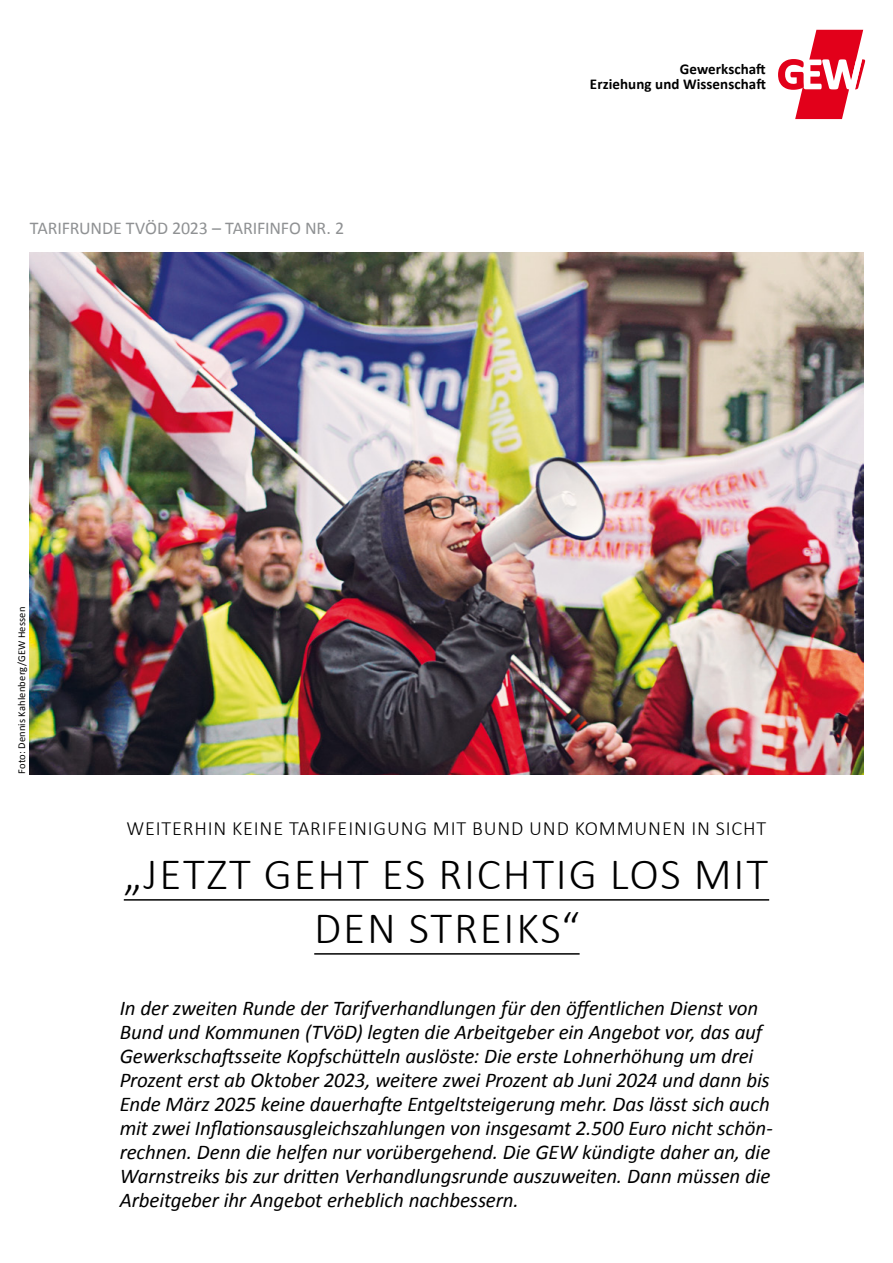
<style>
.page{position:relative;width:893px;height:1263px;background:#fff}
.page>*{position:absolute;margin:0;border:0;box-sizing:border-box;transform-origin:0 0}
._00_Head_gross_2022{font:300 45px/54px "Calibri";letter-spacing:.04em;color:#000;text-align:center}
._02_Einleitung_2022{font:italic 21px/24px "Calibri";letter-spacing:-.01em;color:#000}
._00_Head_gross_2022-2{font:300 20.25px "Calibri";letter-spacing:.04em;color:#000}
.t1{font:18px "Calibri";letter-spacing:-.01em;color:#8f9193}
.t2{font:700 15px/15px "Calibri";letter-spacing:.005em;color:#000;text-align:right}
.Autor_Einleitung{font:10.5px "Calibri";letter-spacing:.015em;color:#000}
</style>
<div class="page">
<img style="left:30px;top:252px;width:833px;height:522px">
<svg style="left:778px;top:30px;width:87px;height:89px"></svg>
<hr style="left:124px;top:899px;width:645px;height:2px;background:#000">
<hr style="left:314px;top:953px;width:266px;height:2px;background:#000">
<p class="t1" style="left:30px;top:217px;width:316px">TARIFRUNDE TVÖD 2023 – TARIFINFO NR. 2</p>
<p class="Autor_Einleitung" style="left:15px;top:774px;width:169px;rotate:-90deg">Foto: Dennis Kahlenberg/GEW Hessen</p>
<p class="t2" style="left:590px;top:62px;width:177px">Gewerkschaft<br>Erziehung und Wissenschaft</p>
<p class="_00_Head_gross_2022-2" style="left:126px;top:816px;width:641px">WEITERHIN KEINE TARIFEINIGUNG MIT BUND UND KOMMUNEN IN SICHT</p>
<p class="_00_Head_gross_2022" style="left:124px;top:845px;width:646px">„JETZT GEHT ES RICHTIG LOS MIT<br>DEN STREIKS“</p>
<p class="_02_Einleitung_2022" style="left:120px;top:995px;width:655px">In der zweiten Runde der Tarifverhandlungen für den öffentlichen Dienst von Bund und Kommunen (TVöD) legten die Arbeitgeber ein Angebot vor, das auf Gewerkschaftsseite Kopfschütteln auslöste: Die erste Lohnerhöhung um drei Prozent erst ab Oktober 2023, weitere zwei Prozent ab Juni 2024 und dann bis Ende März 2025 keine dauerhafte Entgeltsteigerung mehr. Das lässt sich auch mit zwei Inflationsausgleichszahlungen von insgesamt 2.500 Euro nicht schön&shy;rechnen. Denn die helfen nur vorübergehend. Die GEW kündigte daher an, die Warnstreiks bis zur dritten Verhandlungsrunde auszuweiten. Dann müssen die Arbeitgeber ihr Angebot erheblich nachbessern.</p>
</div>
